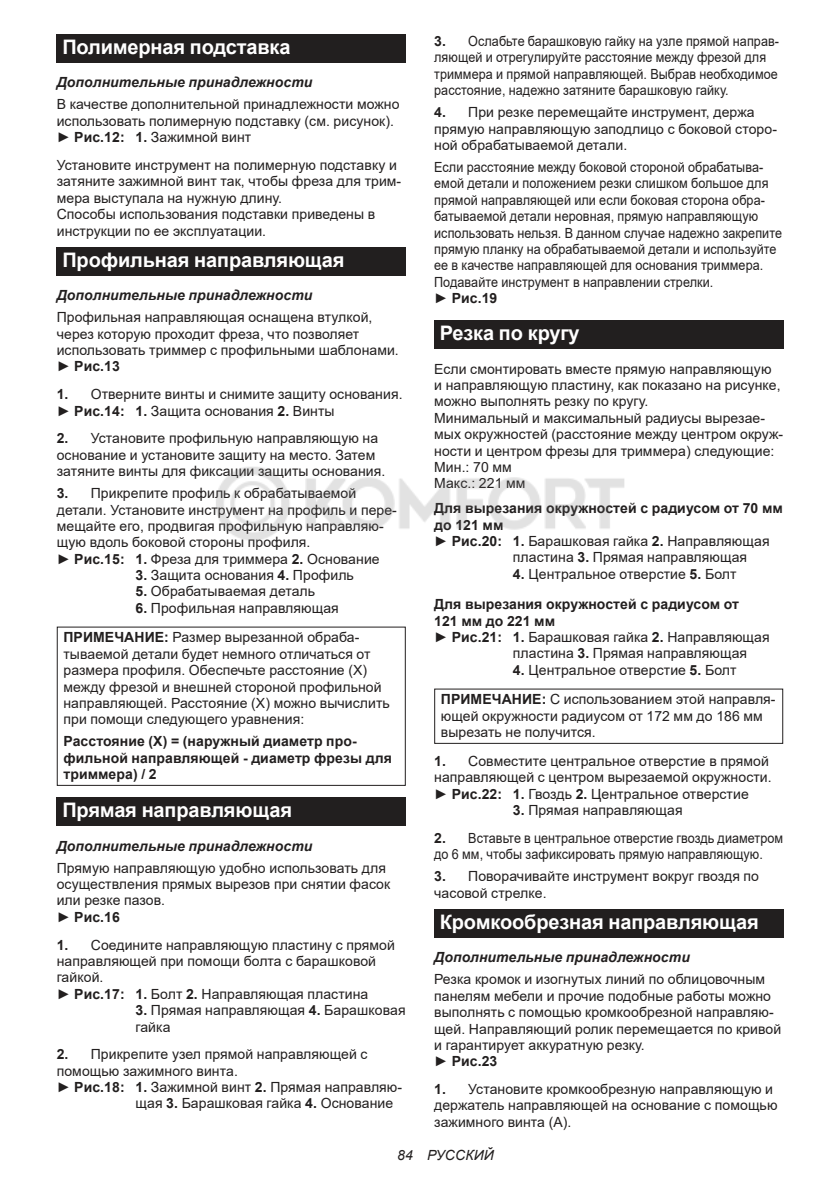
<style>
.page{position:relative;width:840px;height:1191px;background:#fff}
.page>*{position:absolute;margin:0;border:0;box-sizing:border-box;transform-origin:0 0}
.t1{font:700 20px "Arial";letter-spacing:-.01em;color:#fff}
.t2{font:14px/16.4px "Arial";letter-spacing:.005em;color:#221f1f}
.t3{font:14px/16.4px "Arial";letter-spacing:.005em;color:#221f1f;scale:.9 1}
.t4{font:700 14px/16.4px "Arial";letter-spacing:.005em;color:#221f1f}
.t5{font:italic 700 14px "Arial";letter-spacing:.005em;color:#221f1f}
.t6{font:italic 14px "Arial";letter-spacing:.005em;color:#221f1f}
.s1{font-weight:700}
.s2{font-weight:400}
</style>
<div class="page">
<div style="left:57px;top:34px;width:348px;height:29px;background:#221f1f"></div>
<div style="left:57px;top:247px;width:348px;height:28px;background:#221f1f"></div>
<div style="left:57px;top:626px;width:348px;height:160px;border:1px solid #221f1f"></div>
<div style="left:57px;top:797px;width:348px;height:28px;background:#221f1f"></div>
<div style="left:434px;top:320px;width:348px;height:29px;background:#221f1f"></div>
<div style="left:434px;top:688px;width:348px;height:56px;border:1px solid #221f1f"></div>
<div style="left:434px;top:909px;width:348px;height:28px;background:#221f1f"></div>
<img style="left:216px;top:467px;width:409px;height:73px">
<h1 class="t1" style="left:62px;top:33px;width:229px">Полимерная подставка</h1>
<p class="t5" style="left:57px;top:73px;width:257px">Дополнительные принадлежности</p>
<p class="t2" style="left:57px;top:96px;width:344px">В качестве дополнительной принадлежности можно использовать полимерную подставку (см. рисунок). ► <span class="s1">Рис.12: 1.</span> Зажимной винт</p>
<p class="t2" style="left:57px;top:157px;width:346px">Установите инструмент на полимерную подставку и затяните зажимной винт так, чтобы фреза для трим&shy;мера выступала на нужную длину.<br>Способы использования подставки приведены в инструкции по ее эксплуатации.</p>
<h1 class="t1" style="left:62px;top:246px;width:283px">Профильная направляющая</h1>
<p class="t5" style="left:57px;top:286px;width:257px">Дополнительные принадлежности</p>
<p class="t2" style="left:57px;top:309px;width:343px">Профильная направляющая оснащена втулкой, через которую проходит фреза, что позволяет использовать триммер с профильными шаблонами. ► <span class="s1">Рис.13</span></p>
<p class="t2" style="left:57px;top:386px;width:347px"><span class="s1">1.</span> Отверните винты и снимите защиту основания. ► <span class="s1">Рис.14: 1.</span> Защита основания <span class="s1">2.</span> Винты</p>
<p class="t2" style="left:57px;top:430px;width:330px"><span class="s1">2.</span> Установите профильную направляющую на основание и установите защиту на место. Затем затяните винты для фиксации защиты основания.</p>
<p class="t2" style="left:57px;top:485px;width:341px"><span class="s1">3.</span> Прикрепите профиль к обрабатываемой детали. Установите инструмент на профиль и пере&shy;мещайте его, продвигая профильную направляю&shy;щую вдоль боковой стороны профиля.<br>► <span class="s1">Рис.15: 1.</span> Фреза для триммера <span class="s1">2.</span> Основание</p>
<p class="t2" style="left:135px;top:567px;width:220px"><span class="s1">3.</span> Защита основания <span class="s1">4.</span> Профиль</p>
<p class="t2" style="left:135px;top:583px;width:181px"><span class="s1">5.</span> Обрабатываемая деталь</p>
<p class="t2" style="left:63px;top:593px;width:297px;line-height:29.6px;text-indent:72px"><span class="s1">6.</span> Профильная направляющая<br><span class="s1">ПРИМЕЧАНИЕ:</span> Размер вырезанной обраба-</p>
<p class="t2" style="left:63px;top:645px;width:328px">тываемой детали будет немного отличаться от размера профиля. Обеспечьте расстояние (X) между фрезой и внешней стороной профильной направляющей. Расстояние (X) можно вычислить при помощи следующего уравнения:</p>
<p class="t4" style="left:63px;top:733px;width:329px">Расстояние (X) = (наружный диаметр про&shy;фильной направляющей - диаметр фрезы для триммера) / 2</p>
<h1 class="t1" style="left:62px;top:796px;width:231px">Прямая направляющая</h1>
<p class="t5" style="left:57px;top:836px;width:257px">Дополнительные принадлежности</p>
<p class="t2" style="left:57px;top:859px;width:335px">Прямую направляющую удобно использовать для осуществления прямых вырезов при снятии фасок или резке пазов.<br>► <span class="s1">Рис.16</span></p>
<p class="t2" style="left:57px;top:936px;width:339px"><span class="s1">1.</span> Соедините направляющую пластину с прямой направляющей при помощи болта с барашковой гайкой.<br>► <span class="s1">Рис.17: 1.</span> Болт <span class="s1">2.</span> Направляющая пластина</p>
<p class="t2" style="left:135px;top:1002px;width:271px"><span class="s1">3.</span> Прямая направляющая <span class="s1">4.</span> Барашковая гайка</p>
<p class="t2" style="left:57px;top:1046px;width:312px"><span class="s1">2.</span> Прикрепите узел прямой направляющей с</p>
<p class="t2" style="left:57px;top:1062px;width:182px">помощью зажимного винта.</p>
<p class="t2" style="left:57px;top:1078px;width:347px">► <span class="s1">Рис.18: 1.</span> Зажимной винт <span class="s1">2.</span> Прямая направляю-</p>
<p class="t2" style="left:135px;top:1095px;width:259px">щая <span class="s1">3.</span> Барашковая гайка <span class="s1">4.</span> Основание</p>
<p class="t3" style="left:434px;top:33px;width:384px"><span class="s1">3.</span> Ослабьте барашковую гайку на узле прямой направ&shy;ляющей и отрегулируйте расстояние между фрезой для триммера и прямой направляющей. Выбрав необходимое расстояние, надежно затяните барашковую гайку.</p>
<p class="t2" style="left:434px;top:104px;width:344px"><span class="s1">4.</span> При резке перемещайте инструмент, держа прямую направляющую заподлицо с боковой сторо&shy;ной обрабатываемой детали.</p>
<p class="t3" style="left:434px;top:159px;width:388px">Если расстояние между боковой стороной обрабатыва&shy;емой детали и положением резки слишком большое для прямой направляющей или если боковая сторона обра&shy;батываемой детали неровная, прямую направляющую использовать нельзя. В данном случае надежно закрепите прямую планку на обрабатываемой детали и используйте ее в качестве направляющей для основания триммера.<br>Подавайте инструмент в направлении стрелки.<br>► <span class="s1">Рис.19</span></p>
<h1 class="t1" style="left:439px;top:319px;width:141px">Резка по кругу</h1>
<p class="t2" style="left:434px;top:360px;width:350px">Если смонтировать вместе прямую направляющую<br>и направляющую пластину, как показано на рисунке, можно выполнять резку по кругу.<br>Минимальный и максимальный радиусы вырезае&shy;мых окружностей (расстояние между центром окруж&shy;ности и центром фрезы для триммера) следующие:<br>Мин.: 70 мм<br>Макс.: 221 мм</p>
<p class="t4" style="left:434px;top:500px;width:350px">Для вырезания окружностей с радиусом от 70 мм</p>
<p class="t4" style="left:434px;top:516px;width:71px">до 121 мм</p>
<p class="t2" style="left:434px;top:533px;width:337px">► <span class="s1">Рис.20: 1.</span> Барашковая гайка <span class="s1">2.</span> Направляющая</p>
<p class="t2" style="left:512px;top:549px;width:236px">пластина <span class="s1">3.</span> Прямая направляющая</p>
<p class="t4" style="left:434px;top:559px;width:306px;line-height:30.6px;text-align:right">4. <span class="s2">Центральное отверстие</span> 5. <span class="s2">Болт<br></span>Для вырезания окружностей с радиусом от</p>
<p class="t4" style="left:434px;top:612px;width:122px">121 мм до 221 мм</p>
<p class="t2" style="left:434px;top:629px;width:337px">► <span class="s1">Рис.21: 1.</span> Барашковая гайка <span class="s1">2.</span> Направляющая</p>
<p class="t2" style="left:512px;top:645px;width:236px">пластина <span class="s1">3.</span> Прямая направляющая</p>
<p class="t2" style="left:440px;top:655px;width:336px;line-height:29.6px;text-indent:72px"><span class="s1">4.</span> Центральное отверстие <span class="s1">5.</span> Болт<br><span class="s1">ПРИМЕЧАНИЕ:</span> С использованием этой направля-</p>
<p class="t2" style="left:440px;top:707px;width:323px">ющей окружности радиусом от 172 мм до 186 мм вырезать не получится.</p>
<p class="t2" style="left:434px;top:752px;width:339px"><span class="s1">1.</span> Совместите центральное отверстие в прямой направляющей с центром вырезаемой окружности. ► <span class="s1">Рис.22: 1.</span> Гвоздь <span class="s1">2.</span> Центральное отверстие</p>
<p class="t2" style="left:512px;top:802px;width:171px"><span class="s1">3.</span> Прямая направляющая</p>
<p class="t3" style="left:434px;top:829px;width:389px"><span class="s1">2.</span> Вставьте в центральное отверстие гвоздь диаметром до 6 мм, чтобы зафиксировать прямую направляющую.</p>
<p class="t2" style="left:434px;top:868px;width:326px"><span class="s1">3.</span> Поворачивайте инструмент вокруг гвоздя по часовой стрелке.</p>
<h1 class="t1" style="left:439px;top:908px;width:320px">Кромкообрезная направляющая</h1>
<p class="t5" style="left:434px;top:948px;width:257px">Дополнительные принадлежности</p>
<p class="t2" style="left:434px;top:971px;width:348px">Резка кромок и изогнутых линий по облицовочным панелям мебели и прочие подобные работы можно выполнять с помощью кромкообрезной направляю&shy;щей. Направляющий ролик перемещается по кривой и гарантирует аккуратную резку.<br>► <span class="s1">Рис.23</span></p>
<p class="t2" style="left:434px;top:1080px;width:344px"><span class="s1">1.</span> Установите кромкообрезную направляющую и держатель направляющей на основание с помощью зажимного винта (A).</p>
<p class="t6" style="left:397px;top:1147px;width:98px">84 РУССКИЙ</p>
</div>
